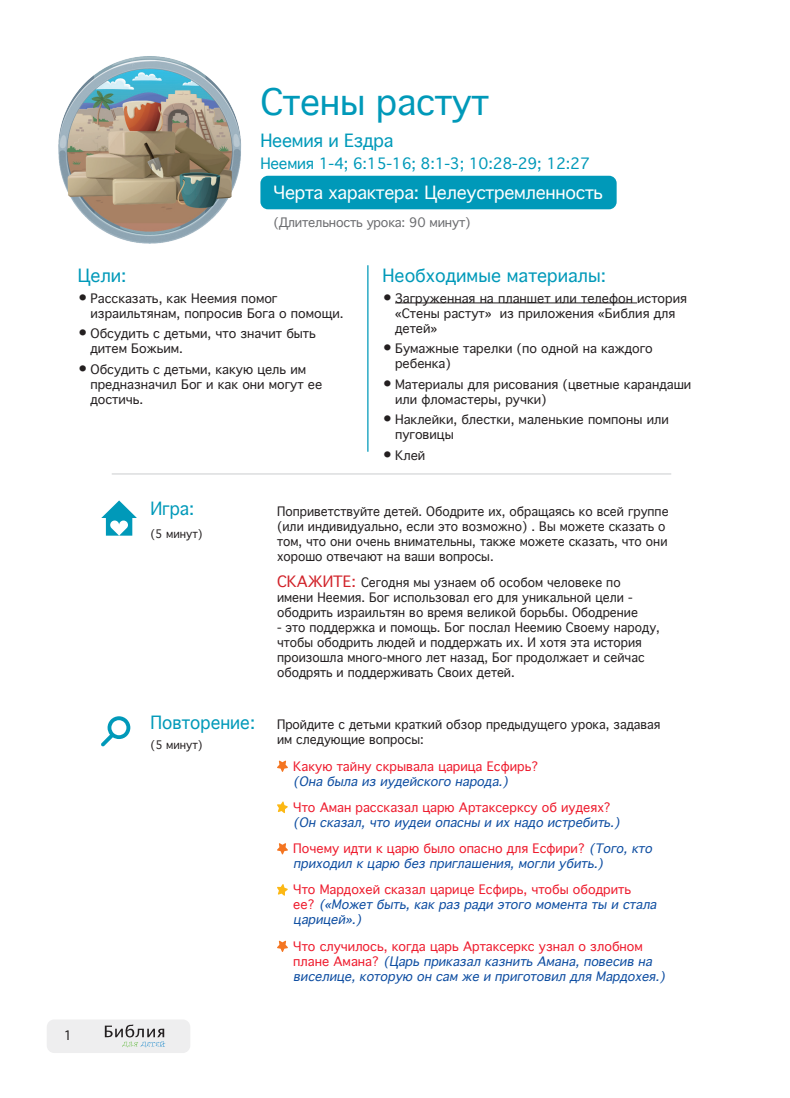
<style>
.page{position:relative;width:790px;height:1098px;background:#fff}
.page>*{position:absolute;margin:0;border:0;box-sizing:border-box;transform-origin:0 0}
.t1{font:35px "Thonburi";letter-spacing:-.01em;color:#0099b9}
.t2{font:17.5px "Thonburi";color:#0099b9}
.t3{font:17.5px "Thonburi";letter-spacing:-.015em;color:#fff}
.t4{font:15px "Thonburi";letter-spacing:-.015em;color:#0099b9}
.t5{font:12.5px/15px "Thonburi";color:#231f20;scale:.96 1}
.t6{font:italic 12.5px/15px "Thonburi";color:#0d4da1}
.t7{font:12.5px/15px "Thonburi";color:#231f20}
.t8{font:12.5px/15px "Thonburi";color:#ee1b2d}
.t9{font:12.5px "Thonburi";letter-spacing:-.015em;color:#6c6d70}
.t10{font:11.25px "Thonburi";color:#231f20}
.s1{font-size:15px}
.s2{font-size:15px;color:#d1232a}
.s3{font-style:italic;color:#0d4da1}
.s4{font-style:normal;color:#ee1b2d}
</style>
<div class="page">
<div style="left:47px;top:1019px;width:143px;height:33px;background:#eeeeef;border-radius:8px"></div>
<svg style="left:105px;top:1024px;width:60px;height:23px"></svg>
<hr style="left:395px;top:302px;width:241px;height:1px;background:#231f20">
<hr style="left:367px;top:265px;width:1px;height:186px;background:#0099b9">
<svg style="left:277px;top:760px;width:11px;height:12px"></svg>
<svg style="left:277px;top:801px;width:11px;height:12px"></svg>
<svg style="left:277px;top:843px;width:11px;height:11px"></svg>
<svg style="left:277px;top:884px;width:11px;height:11px"></svg>
<svg style="left:277px;top:940px;width:11px;height:12px"></svg>
<hr style="left:112px;top:473px;width:558px;height:1px;background:#d5d6d8">
<svg style="left:101px;top:500px;width:36px;height:35px"></svg>
<svg style="left:101px;top:716px;width:29px;height:30px"></svg>
<img style="left:58px;top:56px;width:205px;height:188px">
<div style="left:260px;top:176px;width:356px;height:33px;background:#0099b9;border-radius:8px"></div>
<p class="t1" style="left:260px;top:83px;width:230px">Стены растут</p>
<p class="t2" style="left:260px;top:131px;width:134px">Неемия и Ездра</p>
<p class="t4" style="left:260px;top:154px;width:331px">Неемия 1-4; 6:15-16; 8:1-3; 10:28-29; 12:27</p>
<p class="t3" style="left:273px;top:182px;width:331px">Черта характера: Целеустремленность</p>
<p class="t9" style="left:273px;top:215px;width:198px">(Длительность урока: 90 минут)</p>
<p class="t2" style="left:78px;top:265px;width:50px">Цели:</p>
<p class="t7" style="left:90px;top:291px;width:254px;text-indent:-12px"><span class="s1">•</span> Рассказать, как Неемия помог израильтянам, попросив Бога о помощи.</p>
<p class="t7" style="left:90px;top:326px;width:227px;text-indent:-12px"><span class="s1">•</span> Обсудить с детьми, что значит быть дитем Божьим.</p>
<p class="t7" style="left:90px;top:362px;width:233px;text-indent:-12px"><span class="s1">•</span> Обсудить с детьми, какую цель им предназначил Бог и как они могут ее достичь.</p>
<p class="t2" style="left:382px;top:265px;width:225px">Необходимые материалы:</p>
<p class="t7" style="left:395px;top:291px;width:293px;text-indent:-12px"><span class="s1">•</span> Загруженная на планшет или телефон история «Стены растут» из приложения «Библия для детей»</p>
<p class="t7" style="left:395px;top:341px;width:259px;text-indent:-12px"><span class="s1">•</span> Бумажные тарелки (по одной на каждого ребенка)</p>
<p class="t7" style="left:395px;top:377px;width:297px;text-indent:-12px"><span class="s1">•</span> Материалы для рисования (цветные карандаши или фломастеры, ручки)</p>
<p class="t7" style="left:395px;top:412px;width:275px;text-indent:-12px"><span class="s1">•</span> Наклейки, блестки, маленькие помпоны или пуговицы</p>
<p class="t7" style="left:382px;top:448px;width:44px"><span class="s1">•</span> Клей</p>
<p class="t2" style="left:150px;top:499px;width:45px">Игра:</p>
<p class="t10" style="left:150px;top:527px;width:54px">(5 минут)</p>
<p class="t2" style="left:150px;top:712px;width:106px">Повторение:</p>
<p class="t10" style="left:150px;top:738px;width:54px">(5 минут)</p>
<p class="t5" style="left:277px;top:503px;width:409px">Поприветствуйте детей. Ободрите их, обращаясь ко всей группе (или индивидуально, если это возможно) . Вы можете сказать о том, что они очень внимательны, также можете сказать, что они хорошо отвечают на ваши вопросы.</p>
<p class="t5" style="left:277px;top:575px;width:377px"><span class="s2">СКАЖИТЕ:</span> Сегодня мы узнаем об особом человеке по имени Неемия. Бог использовал его для уникальной цели - ободрить израильтян во время великой борьбы. Ободрение</p>
<p class="t5" style="left:277px;top:620px;width:400px">- это поддержка и помощь. Бог послал Неемию Своему народу, чтобы ободрить людей и поддержать их. И хотя эта история произошла много-много лет назад, Бог продолжает и сейчас ободрять и поддерживать Своих детей.</p>
<p class="t5" style="left:277px;top:717px;width:401px">Пройдите с детьми краткий обзор предыдущего урока, задавая им следующие вопросы:</p>
<p class="t8" style="left:293px;top:758px;width:246px">Какую тайну скрывала царица Есфирь? <span class="s3">(Онабылаизиудейскогонарода.)</span></p>
<p class="t6" style="left:293px;top:800px;width:332px"><span class="s4">Что Аман рассказал царю Артаксерксу об иудеях? </span>(Онсказал,чтоиудеиопасны иихнадоистребить.)</p>
<p class="t6" style="left:293px;top:841px;width:364px"><span class="s4">Почему идти к царю было опасно для Есфири?</span> (Того,кто приходилкцарю безприглашения,моглиубить.)</p>
<p class="t6" style="left:293px;top:882px;width:369px"><span class="s4">Что Мардохей сказал царице Есфирь, чтобы ободрить<br>е е ?</span> («Можетбыть,какразрадиэтогомоментаты и стала царицей».)</p>
<p class="t6" style="left:293px;top:938px;width:377px"><span class="s4">Что случилось, когда царь Артаксеркс узнал о злобном<br>п л а н е А м а н а ?</span> (ЦарьприказалказнитьАмана,повесивна виселице,которую онсам жеиприготовилдляМардохея.)</p>
<p class="t7" style="left:64px;top:1027px;width:10px">1</p>
</div>
